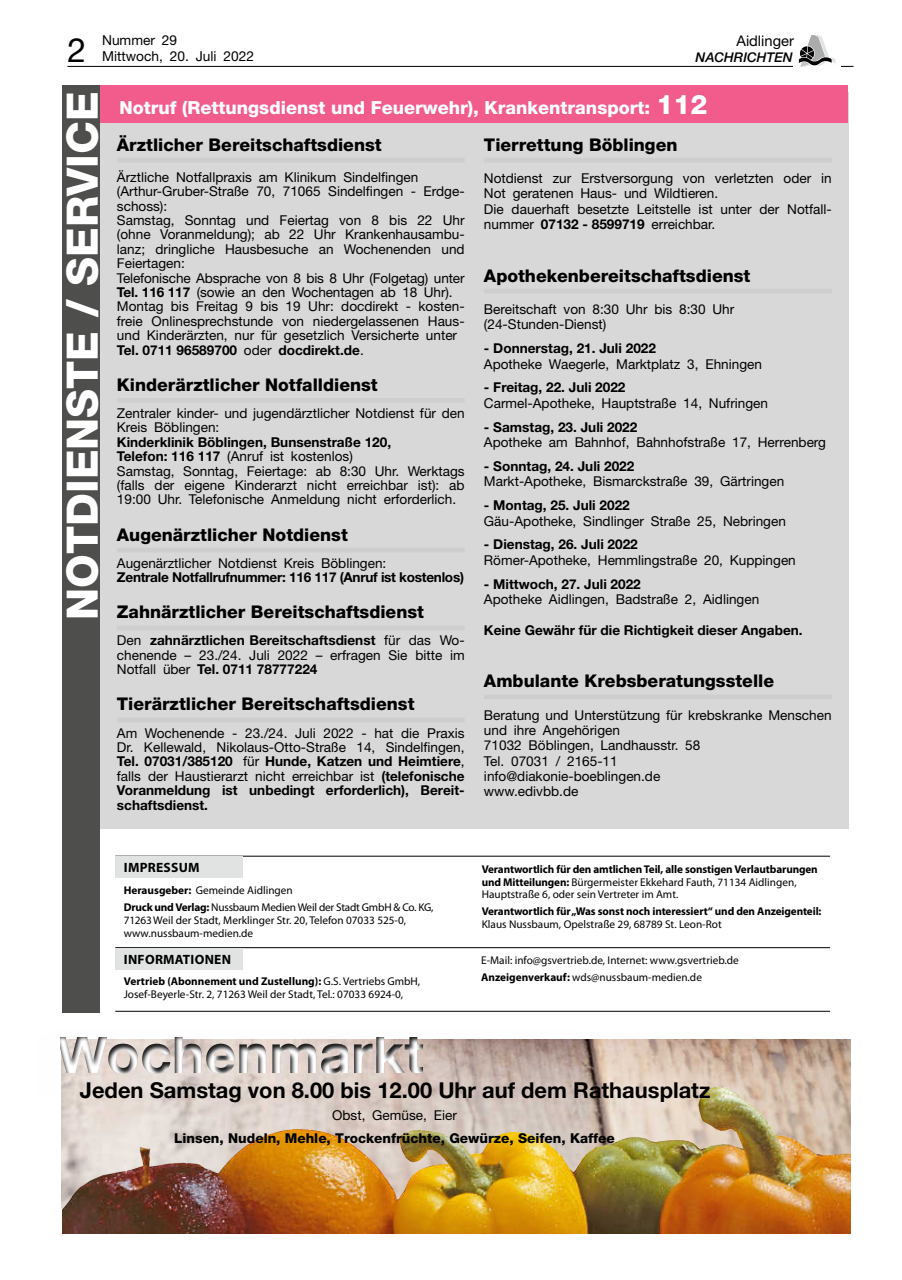
<style>
.page{position:relative;width:902px;height:1280px;background:#fff}
.page>*{position:absolute;margin:0;border:0;box-sizing:border-box;transform-origin:0 0}
.t1{font:700 55.35px "Helvetica Neue";color:#fff}
.t2{font:800 43.35px "Helvetica Neue";color:#fff}
.t3{font:33.6px "Helvetica Neue";color:#000}
.t4{font:700 21.9px "Helvetica Neue";color:#000}
.t5{font:800 18px "Helvetica Neue";color:#fff}
.t6{font:800 17.55px "Helvetica Neue";color:#000}
.t7{font:14.7px "Helvetica Neue";color:#000}
.t8{font:13.65px/14.4px "Helvetica Neue";color:#000}
.t9{font:700 13.65px "Helvetica Neue";color:#000}
.t10{font:800 13.65px "Helvetica Neue";color:#000}
.t11{font:700 13.65px "Helvetica Neue";letter-spacing:-.02em;color:#000}
.t12{font:700 13.5px "Myriad Pro";letter-spacing:.02em;color:#000}
.t13{font:italic 500 13.35px "Helvetica Neue";color:#000}
.t14{font:11.25px/12.8px "Myriad Pro";color:#000}
.t15{font:700 11.25px/12.8px "Myriad Pro";letter-spacing:-.01em;color:#000}
.t16{font:11.25px/17px "Myriad Pro";letter-spacing:-.02em;color:#000}
.s1{font-size:27px}
.s2{font-weight:700}
.s3{font-weight:400}
</style>
<div class="page">
<hr style="left:67px;top:66px;width:786px;height:1px;background:#000">
<div style="left:792px;top:59px;width:48px;height:10px;background:#fefefe"></div>
<svg style="left:798px;top:36px;width:37px;height:31px"></svg>
<div style="left:62px;top:92px;width:786px;height:737px;background:#d8d8d9"></div>
<hr style="left:117px;top:158px;width:347px;height:4px;background:#cecece">
<div style="left:117px;top:398px;width:347px;height:5px;background:#cecece"></div>
<hr style="left:117px;top:548px;width:347px;height:4px;background:#cecece">
<div style="left:117px;top:625px;width:347px;height:5px;background:#cecece"></div>
<hr style="left:117px;top:718px;width:347px;height:4px;background:#cecece">
<hr style="left:484px;top:158px;width:347px;height:4px;background:#cecece">
<hr style="left:484px;top:289px;width:347px;height:4px;background:#cecece">
<div style="left:484px;top:694px;width:347px;height:5px;background:#cecece"></div>
<div style="left:62px;top:85px;width:38px;height:927px;background:#4e4e4d"></div>
<div style="left:100px;top:85px;width:747px;height:38px;background:#f15c8d"></div>
<img style="left:61px;top:1039px;width:789px;height:170px">
<img style="left:63px;top:1062px;width:787px;height:171px">
<div style="left:44px;top:1019px;width:439px;height:69px;background:#000;opacity:.9"></div>
<div style="left:38px;top:1035px;width:22px;height:61px;background:#fefefe"></div>
<div style="left:54px;top:1030px;width:528px;height:7px;background:#fefefe"></div>
<hr style="left:115px;top:856px;width:715px;height:1px;background:#000">
<div style="left:115px;top:856px;width:128px;height:22px;background:#e1e2e2"></div>
<hr style="left:115px;top:947px;width:715px;height:1px;background:#000">
<div style="left:115px;top:948px;width:128px;height:21px;background:#e1e2e2"></div>
<hr style="left:115px;top:1011px;width:715px;height:1px;background:#000">
<h3 class="t3" style="left:67px;top:30px;width:20px">2</h3>
<p class="t8" style="left:102px;top:31px;width:153px;line-height:16.5px">Nummer 29<br>Mittwoch, 20. Juli 2022</p>
<p class="t7" style="left:736px;top:32px;width:59px">Aidlinger</p>
<p class="t13" style="left:695px;top:49px;width:98px">NACHRICHTEN</p>
<h2 class="t2" style="left:57px;top:620px;width:530px;rotate:-90deg">NOTDIENSTE / SERVICE</h2>
<h3 class="t5" style="left:119px;top:97px;width:589px">Notruf (Rettungsdienst und Feuerwehr), Krankentransport: <span class="s1">112</span></h3>
<p class="t6" style="left:117px;top:134px;width:266px">Ärztlicher Bereitschaftsdienst</p>
<p class="t8" style="left:117px;top:170px;width:349px">Ärztliche Notfallpraxis am Klinikum Sindelfingen (Arthur-Gruber-Straße 70, 71065 Sindelfingen - Erdge&shy;schoss):<br>Samstag, Sonntag und Feiertag von 8 bis 22 Uhr (ohne Voranmeldung); ab 22 Uhr Krankenhausambu&shy;lanz; dringliche Hausbesuche an Wochenenden und Feiertagen:<br>Telefonische Absprache von 8 bis 8 Uhr (Folgetag) unter <span class="s2">Tel. 116 117</span> (sowie an den Wochentagen ab 18 Uhr).<br>Montag bis Freitag 9 bis 19 Uhr: docdirekt - kosten&shy;freie Onlinesprechstunde von niedergelassenen Haus&shy;und Kinderärzten, nur für gesetzlich Versicherte unter <span class="s2">Tel. 0711 96589700</span> oder <span class="s2">docdirekt.de</span>.</p>
<p class="t6" style="left:117px;top:374px;width:262px">Kinderärztlicher Notfalldienst</p>
<p class="t8" style="left:117px;top:406px;width:349px">Zentraler kinder- und jugendärztlicher Notdienst für den<br>Kreis Böblingen:</p>
<p class="t8" style="left:117px;top:434px;width:349px"><span class="s2">Kinderklinik Böblingen, Bunsenstraße 120,<br>Telefon: 116 117</span> (Anruf ist kostenlos)<br>Samstag, Sonntag, Feiertage: ab 8:30 Uhr. Werktags (falls der eigene Kinderarzt nicht erreichbar ist): ab 19:00 Uhr. Telefonische Anmeldung nicht erforderlich.</p>
<p class="t6" style="left:117px;top:524px;width:232px">Augenärztlicher Notdienst</p>
<p class="t8" style="left:117px;top:555px;width:271px">Augenärztlicher Notdienst Kreis Böblingen:</p>
<p class="t11" style="left:117px;top:569px;width:348px">Zentrale Notfallrufnummer: 116 117 (Anruf ist kostenlos)</p>
<p class="t6" style="left:117px;top:602px;width:308px">Zahnärztlicher Bereitschaftsdienst</p>
<p class="t8" style="left:117px;top:633px;width:349px;text-align:justify">Den <span class="s2">zahnärztlichen Bereitschaftsdienst</span> für das Wo&shy;chenende – 23./24. Juli 2022 – erfragen Sie bitte im Notfall über <span class="s2">Tel. 0711 78777224</span></p>
<p class="t6" style="left:117px;top:694px;width:299px">Tierärztlicher Bereitschaftsdienst</p>
<p class="t8" style="left:117px;top:725px;width:349px;text-align:justify">Am Wochenende - 23./24. Juli 2022 - hat die Praxis Dr. Kellewald, Nikolaus-Otto-Straße 14, Sindelfingen, <span class="s2">Tel. 07031/385120</span> für <span class="s2">Hunde, Katzen und Heimtiere</span>, falls der Haustierarzt nicht erreichbar ist <span class="s2">(telefonische Voranmeldung ist unbedingt erforderlich), Bereit&shy;schaftsdienst.</span></p>
<p class="t6" style="left:484px;top:134px;width:195px">Tierrettung Böblingen</p>
<p class="t8" style="left:484px;top:170px;width:349px;line-height:15.3px">Notdienst zur Erstversorgung von verletzten oder in Not geratenen Haus- und Wildtieren.<br>Die dauerhaft besetzte Leitstelle ist unter der Notfall&shy;nummer <span class="s2">07132 - 8599719</span> erreichbar.</p>
<p class="t6" style="left:484px;top:265px;width:268px">Apothekenbereitschaftsdienst</p>
<p class="t8" style="left:484px;top:301px;width:252px;line-height:15.3px">Bereitschaft von 8:30 Uhr bis 8:30 Uhr (24-Stunden-Dienst)</p>
<p class="t9" style="left:484px;top:340px;width:173px">- Donnerstag, 21. Juli 2022</p>
<p class="t8" style="left:484px;top:356px;width:279px">Apotheke Waegerle, Marktplatz 3, Ehningen</p>
<p class="t9" style="left:484px;top:379px;width:143px">- Freitag, 22. Juli 2022</p>
<p class="t8" style="left:484px;top:395px;width:285px">Carmel-Apotheke, Hauptstraße 14, Nufringen</p>
<p class="t9" style="left:484px;top:418px;width:155px">- Samstag, 23. Juli 2022</p>
<p class="t8" style="left:484px;top:435px;width:343px">Apotheke am Bahnhof, Bahnhofstraße 17, Herrenberg</p>
<p class="t9" style="left:484px;top:458px;width:152px">- Sonntag, 24. Juli 2022</p>
<p class="t8" style="left:484px;top:474px;width:302px">Markt-Apotheke, Bismarckstraße 39, Gärtringen</p>
<p class="t9" style="left:484px;top:497px;width:147px">- Montag, 25. Juli 2022</p>
<p class="t8" style="left:484px;top:513px;width:303px">Gäu-Apotheke, Sindlinger Straße 25, Nebringen</p>
<p class="t9" style="left:484px;top:536px;width:155px">- Dienstag, 26. Juli 2022</p>
<p class="t8" style="left:484px;top:552px;width:313px">Römer-Apotheke, Hemmlingstraße 20, Kuppingen</p>
<p class="t9" style="left:484px;top:575px;width:158px">- Mittwoch, 27. Juli 2022</p>
<p class="t8" style="left:484px;top:592px;width:277px">Apotheke Aidlingen, Badstraße 2, Aidlingen</p>
<p class="t9" style="left:484px;top:621px;width:320px">Keine Gewähr für die Richtigkeit dieser Angaben.</p>
<p class="t6" style="left:484px;top:671px;width:291px">Ambulante Krebsberatungsstelle</p>
<p class="t8" style="left:484px;top:707px;width:349px;line-height:15.3px">Beratung und Unterstützung für krebskranke Menschen und ihre Angehörigen<br>71032 Böblingen, Landhausstr. 58<br>Tel. 07031 / 2165-11<br>info@diakonie-boeblingen.de<br>www.edivbb.de</p>
<p class="t12" style="left:124px;top:859px;width:77px">IMPRESSUM</p>
<p class="t16" style="left:124px;top:882px;width:311px"><span class="s2">Herausgeber:</span> Gemeinde Aidlingen<br><span class="s2">Druck und Verlag:</span> Nussbaum Medien Weil der Stadt GmbH &amp; Co. KG,</p>
<p class="t14" style="left:124px;top:913px;width:284px">71263 Weil der Stadt, Merklinger Str. 20, Telefon 07033 525-0, www.nussbaum-medien.de</p>
<p class="t12" style="left:124px;top:950px;width:109px">INFORMATIONEN</p>
<p class="t14" style="left:124px;top:975px;width:298px"><span class="s2">Vertrieb (Abonnement und Zustellung):</span> G.S. Vertriebs GmbH,<br>Josef-Beyerle-Str. 2, 71263 Weil der Stadt, Tel.: 07033 6924-0,</p>
<p class="t15" style="left:481px;top:862px;width:337px">Verantwortlich für den amtlichen Teil, alle sonstigen Verlautbarungen und Mitteilungen: <span class="s3">Bürgermeister Ekkehard Fauth, 71134 Aidlingen,<br>Hauptstraße 6, oder sein Vertreter im Amt.</span></p>
<p class="t15" style="left:481px;top:905px;width:341px">Verantwortlich für „Was sonst noch interessiert“ und den Anzeigenteil:</p>
<p class="t14" style="left:481px;top:918px;width:241px">Klaus Nussbaum, Opelstraße 29, 68789 St. Leon-Rot</p>
<p class="t14" style="left:481px;top:952px;width:259px;line-height:17px">E-Mail: info@gsvertrieb.de, Internet: www.gsvertrieb.de<br><span class="s2">Anzeigenverkauf:</span> wds@nussbaum-medien.de</p>
<h1 class="t1" style="left:56px;top:1019px;width:369px">Wochenmarkt</h1>
<p class="t8" style="left:332px;top:1107px;width:126px">Obst, Gemüse, Eier</p>
<p class="t10" style="left:174px;top:1130px;width:442px">Linsen, Nudeln, Mehle, Trockenfrüchte, Gewürze, Seifen, Kaffee</p>
<h3 class="t4" style="left:80px;top:1077px;width:632px">Jeden Samstag von 8.00 bis 12.00 Uhr auf dem Rathausplatz</h3>
</div>
